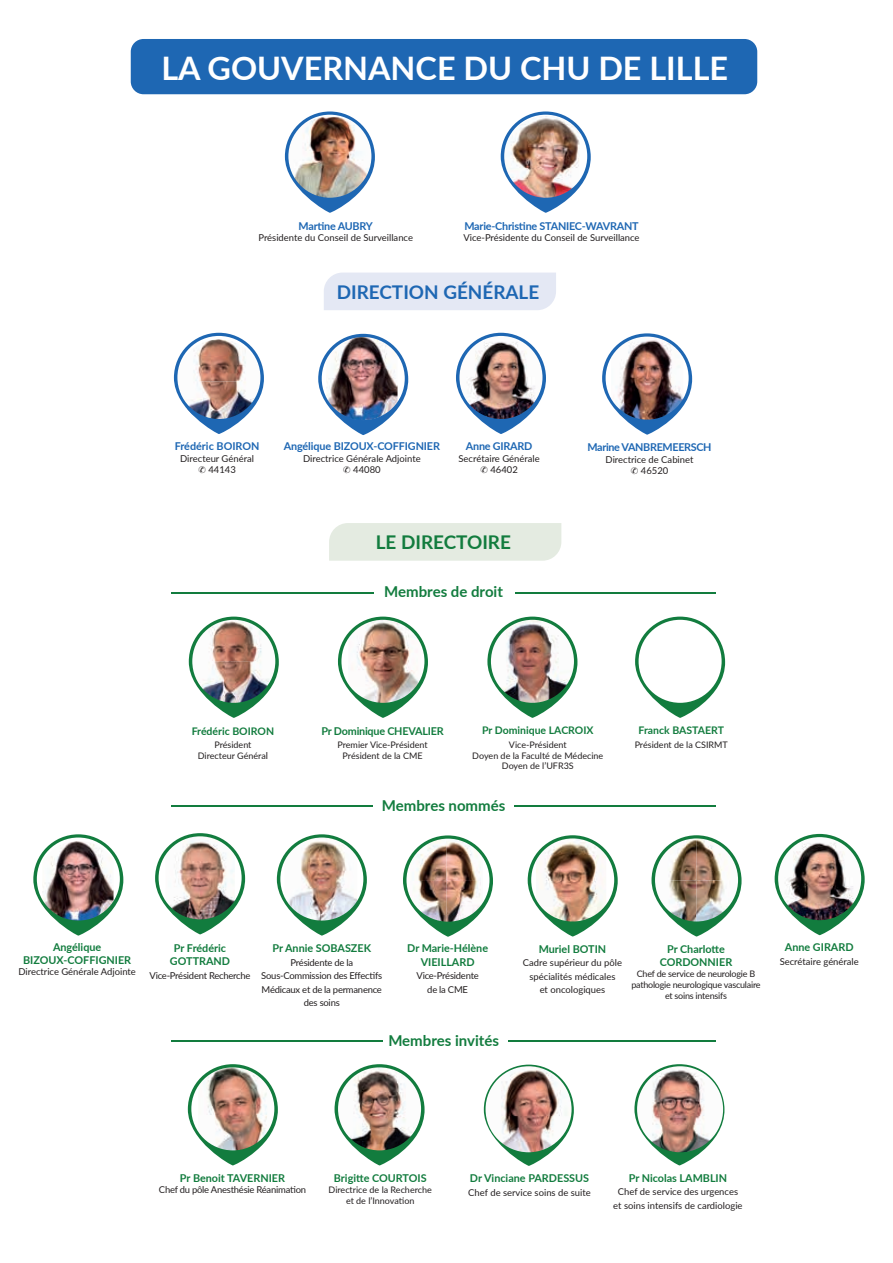
<style>
.page{position:relative;width:893px;height:1263px;background:#fff}
.page>*{position:absolute;margin:0;border:0;box-sizing:border-box;transform-origin:0 0}
.t1{font:700 32.4px "Lato";color:#fff}
.t2{font:700 18.9px "Lato";color:#1e67b3}
.t3{font:700 18.9px "Lato";color:#127c3e}
.t4{font:700 15px "Lato";color:#127c3e}
.t5{font:700 10.8px/13.5px "Lato";color:#127c3e;text-align:center}
.t6{font:700 10.8px "Lato";letter-spacing:-.02em;color:#1e67b3}
.t7{font:700 10.8px "Lato";letter-spacing:-.02em;color:#127c3e}
.t8{font:700 10.8px "Lato";color:#1e67b3}
.t9{font:700 10.5px "Lato";color:#127c3e}
.t10{font:9.45px/11.4px "Lato";color:#231f20;text-align:center}
.t11{font:9.45px/13.5px "Lato";letter-spacing:-.025em;color:#231f20;text-align:center}
.t12{font:9px/10.8px "Lato";letter-spacing:-.005em;color:#231f20;text-align:center}
.t13{font:9px/10.8px "Lato";letter-spacing:-.025em;color:#231f20;text-align:center}
.s1{font-size:9.45px}
</style>
<div class="page">
<div style="left:131px;top:39px;width:626px;height:55px;background:#1e67b3;border-radius:13px"></div>
<div style="left:324px;top:273px;width:232px;height:37px;background:#e4e8f4"></div>
<div style="left:329px;top:523px;width:232px;height:38px;background:#e4ebe1"></div>
<img style="left:285px;top:111px;width:90px;height:102px">
<img style="left:501px;top:111px;width:90px;height:102px">
<img style="left:189px;top:617px;width:90px;height:101px">
<img style="left:338px;top:617px;width:90px;height:101px">
<svg style="left:635px;top:617px;width:91px;height:101px"></svg>
<hr style="left:171px;top:592px;width:203px;height:1px;background:#127c3e">
<hr style="left:171px;top:805px;width:202px;height:2px;background:#127c3e">
<hr style="left:171px;top:1040px;width:212px;height:2px;background:#127c3e">
<hr style="left:515px;top:592px;width:201px;height:1px;background:#127c3e">
<hr style="left:515px;top:805px;width:201px;height:2px;background:#127c3e">
<hr style="left:509px;top:1040px;width:207px;height:2px;background:#127c3e">
<img style="left:487px;top:617px;width:91px;height:101px">
<svg style="left:634px;top:1064px;width:91px;height:101px"></svg>
<img style="left:528px;top:835px;width:90px;height:101px">
<img style="left:651px;top:835px;width:91px;height:101px">
<svg style="left:484px;top:1064px;width:90px;height:102px"></svg>
<img style="left:775px;top:834px;width:90px;height:101px">
<img style="left:33px;top:834px;width:91px;height:101px">
<img style="left:277px;top:834px;width:90px;height:101px">
<img style="left:155px;top:833px;width:91px;height:101px">
<img style="left:403px;top:835px;width:90px;height:102px">
<img style="left:637px;top:1066px;width:86px;height:86px;border-radius:43px">
<img style="left:486px;top:1066px;width:86px;height:86px;border-radius:43px">
<img style="left:335px;top:1064px;width:90px;height:101px">
<img style="left:188px;top:1064px;width:90px;height:101px">
<img style="left:174px;top:333px;width:90px;height:101px">
<img style="left:318px;top:334px;width:91px;height:101px">
<img style="left:456px;top:333px;width:90px;height:101px">
<img style="left:602px;top:333px;width:91px;height:102px">
<h1 class="t1" style="left:161px;top:45px;width:568px">LA GOUVERNANCE DU CHU DE LILLE</h1>
<p class="t6" style="left:299px;top:218px;width:76px">Martine AUBRY</p>
<p class="t10" style="left:258px;top:232px;width:156px">Présidente du Conseil de Surveillance</p>
<p class="t6" style="left:464px;top:218px;width:176px">Marie-Christine STANIEC-WAVRANT</p>
<p class="t10" style="left:463px;top:232px;width:178px">Vice-Présidente du Conseil de Surveillance</p>
<h2 class="t2" style="left:337px;top:278px;width:204px">DIRECTION GÉNÉRALE</h2>
<p class="t8" style="left:175px;top:438px;width:86px">Frédéric BOIRON</p>
<p class="t10" style="left:180px;top:452px;width:75px">Directeur Général ✆ 44143</p>
<p class="t6" style="left:284px;top:438px;width:158px">Angélique BIZOUX-COFFIGNIER</p>
<p class="t10" style="left:303px;top:452px;width:119px">Directrice Générale Adjointe ✆ 44080</p>
<p class="t6" style="left:466px;top:438px;width:68px">Anne GIRARD</p>
<p class="t10" style="left:459px;top:452px;width:83px">Secrétaire Générale ✆ 46402</p>
<h2 class="t3" style="left:376px;top:529px;width:137px">LE DIRECTOIRE</h2>
<h3 class="t4" style="left:384px;top:580px;width:120px">Membres de droit</h3>
<p class="t6" style="left:587px;top:439px;width:126px">Marine VANBREMEERSCH</p>
<p class="t10" style="left:606px;top:453px;width:89px">Directrice de Cabinet ✆ 46520</p>
<p class="t9" style="left:192px;top:723px;width:84px">Frédéric BOIRON</p>
<p class="t12" style="left:198px;top:739px;width:72px;line-height:11.4px">Président<br>Directeur Généra<span class="s1">l</span></p>
<p class="t7" style="left:322px;top:723px;width:124px">Pr Dominique CHEVALIER</p>
<p class="t12" style="left:337px;top:739px;width:92px">Premier Vice-Président<br>Président de la CME</p>
<p class="t9" style="left:482px;top:723px;width:113px">Pr Dominique LACROIX</p>
<p class="t12" style="left:472px;top:739px;width:133px">Vice-Président<br>Doyen de la Faculté de Médecine<br>Doyen de l’UFR3S</p>
<h3 class="t4" style="left:382px;top:794px;width:125px">Membres nommés</h3>
<p class="t9" style="left:639px;top:723px;width:87px">Franck BASTAERT</p>
<p class="t12" style="left:635px;top:739px;width:95px">Président de la CSIRMT</p>
<p class="t5" style="left:23px;top:939px;width:110px">Angélique<br>BIZOUX-COFFIGNIER</p>
<p class="t10" style="left:18px;top:966px;width:119px">Directrice Générale Adjointe</p>
<p class="t5" style="left:170px;top:941px;width:62px">Pr Frédéric<br>GOTTRAND</p>
<p class="t11" style="left:150px;top:968px;width:103px">Vice-Président Recherche</p>
<p class="t5" style="left:272px;top:941px;width:100px">Pr Annie SOBASZEK</p>
<p class="t11" style="left:261px;top:955px;width:122px">Présidente de la<br>Sous-Commission des Effectifs<br>Médicaux et de la permanence des soins</p>
<p class="t5" style="left:407px;top:941px;width:82px">Dr Marie-Hélène<br>VIEILLARD</p>
<p class="t11" style="left:416px;top:969px;width:64px">Vice-Présidente de la CME</p>
<h3 class="t4" style="left:388px;top:1029px;width:112px">Membres invités</h3>
<p class="t5" style="left:539px;top:942px;width:69px">Muriel BOTIN</p>
<p class="t10" style="left:523px;top:956px;width:101px;line-height:13.5px">Cadre supérieur du pôle spécialités médicales<br>et oncologiques</p>
<p class="t5" style="left:660px;top:942px;width:74px">Pr Charlotte<br>CORDONNIER</p>
<p class="t13" style="left:631px;top:968px;width:131px">Chef de service de neurologie B pathologie neurologique vasculaire et soins intensifs</p>
<p class="t5" style="left:785px;top:940px;width:70px">Anne GIRARD</p>
<p class="t10" style="left:780px;top:955px;width:81px">Secrétaire générale</p>
<p class="t5" style="left:180px;top:1170px;width:107px">Pr Benoit TAVERNIER</p>
<p class="t11" style="left:159px;top:1182px;width:149px">Chef du pôle Anesthésie Réanimation</p>
<p class="t5" style="left:334px;top:1171px;width:94px">Brigitte COURTOIS</p>
<p class="t12" style="left:329px;top:1184px;width:105px">Directrice de la Recherche et de l’Innovation</p>
<p class="t5" style="left:470px;top:1171px;width:121px">Dr Vinciane PARDESSUS</p>
<p class="t10" style="left:468px;top:1186px;width:124px">Chef de service soins de suite</p>
<p class="t5" style="left:629px;top:1170px;width:100px">Pr Nicolas LAMBLIN</p>
<p class="t10" style="left:613px;top:1184px;width:131px;line-height:13.5px">Chef de service des urgences et soins intensifs de cardiologie</p>
</div>
